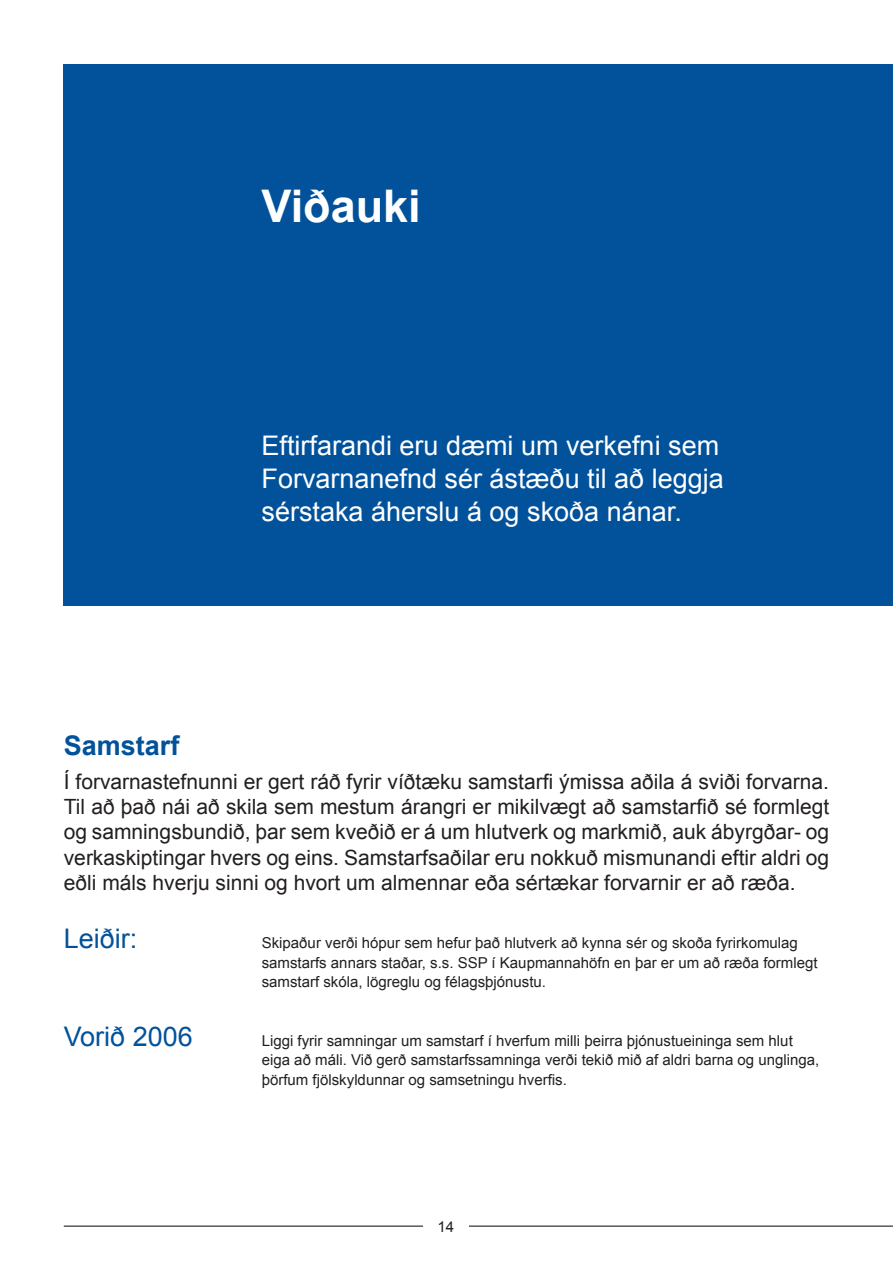
<style>
.page{position:relative;width:893px;height:1263px;background:#fff}
.page>*{position:absolute;margin:0;border:0;box-sizing:border-box;transform-origin:0 0}
.t1{font:700 45px "Arial";color:#fff}
.t2{font:27px/33px "Arial";color:#fff}
.t3{font:27px "Arial";color:#01529b}
.t4{font:700 27px "Arial";color:#01529b}
.t5{font:21px/25.2px "Arial";color:#231f20;text-align:justify}
.t6{font:15px/19.5px "Arial";color:#231f20}
</style>
<div class="page">
<hr style="left:64px;top:1225px;width:829px;height:2px;background:#231f20">
<div style="left:423px;top:1221px;width:45px;height:37px;background:#fff"></div>
<div style="left:64px;top:64px;width:829px;height:541px;background:#01529b"></div>
<h1 class="t1" style="left:261px;top:181px;width:161px">Viðauki</h1>
<h2 class="t2" style="left:261px;top:429px;width:464px">Eftirfarandi eru dæmi um verkefni sem<br>Forvarnanefnd sér ástæðu til að leggja sérstaka áherslu á og skoða nánar.</h2>
<h2 class="t4" style="left:64px;top:731px;width:117px">Samstarf</h2>
<p class="t5" style="left:64px;top:769px;width:767px">Í forvarnastefnunni er gert ráð fyrir víðtæku samstarfi ýmissa aðila á sviði forvarna.<br>Til að það nái að skila sem mestum árangri er mikilvægt að samstarfið sé formlegt og samningsbundið, þar sem kveðið er á um hlutverk og markmið, auk ábyrgðar- og verkaskiptingar hvers og eins. Samstarfsaðilar eru nokkuð mismunandi eftir aldri og eðli máls hverju sinni og hvort um almennar eða sértækar forvarnir er að ræða.</p>
<h2 class="t3" style="left:64px;top:924px;width:75px">Leiðir:</h2>
<p class="t6" style="left:262px;top:933px;width:557px">Skipaður verði hópur sem hefur það hlutverk að kynna sér og skoða fyrirkomulag samstarfs annars staðar, s.s. SSP í Kaupmannahöfn en þar er um að ræða formlegt samstarf skóla, lögreglu og félagsþjónustu.</p>
<h2 class="t3" style="left:64px;top:1021px;width:131px">Vorið 2006</h2>
<p class="t6" style="left:262px;top:1031px;width:559px">Liggi fyrir samningar um samstarf í hverfum milli þeirra þjónustueininga sem hlut eiga að máli. Við gerð samstarfssamninga verði tekið mið af aldri barna og unglinga, þörfum fjölskyldunnar og samsetningu hverfis.</p>
<p class="t6" style="left:437px;top:1217px;width:17px">14</p>
</div>
